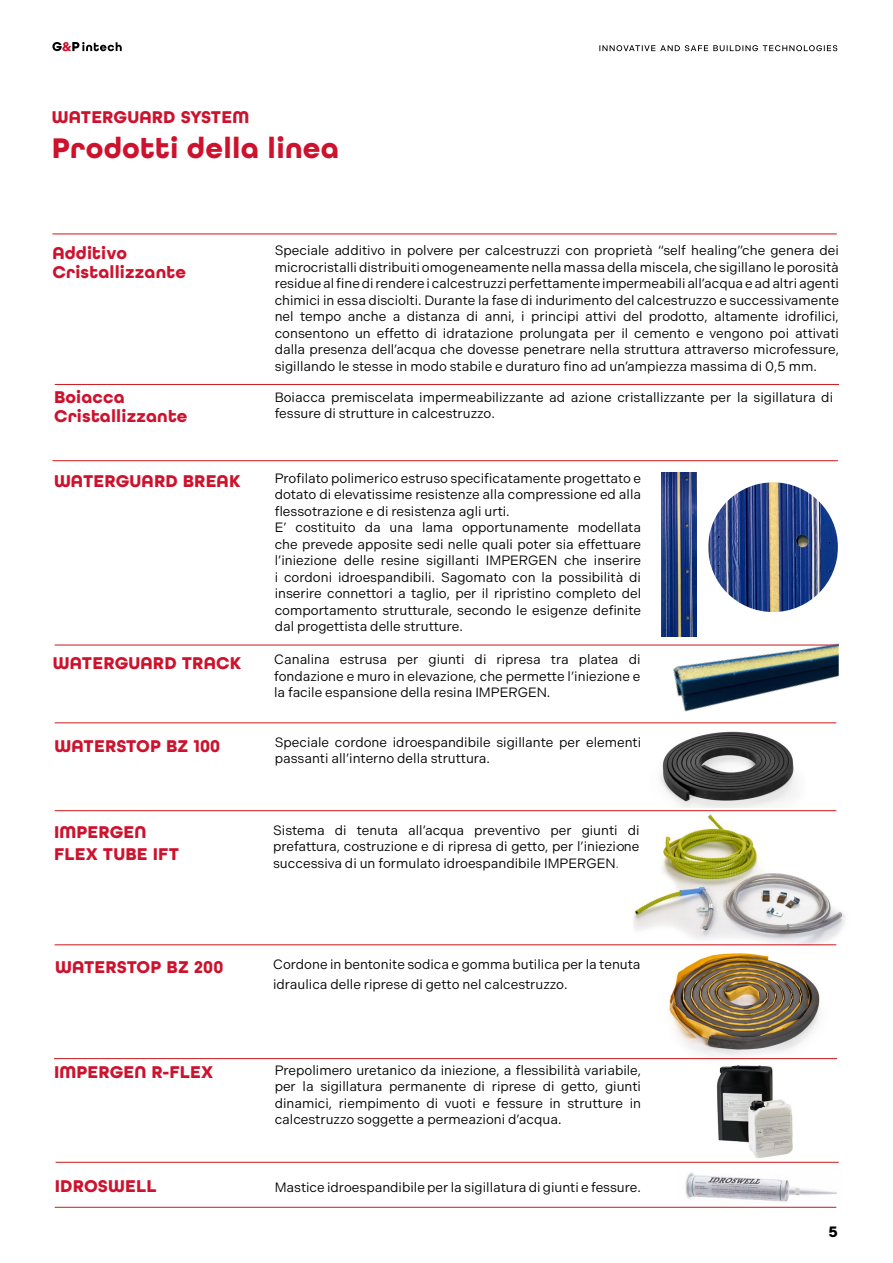
<style>
.page{position:relative;width:893px;height:1263px;background:#fff}
.page>*{position:absolute;margin:0;border:0;box-sizing:border-box;transform-origin:0 0}
.t1{font:700 30px "All Round Gothic";letter-spacing:.01em;color:#cd122d}
.t2{font:700 18px/19.5px "All Round Gothic";letter-spacing:.01em;color:#cd122d}
.t3{font:700 15px "Indivisible";color:#000}
.t4{font:13.5px/16.5px "Indivisible";color:#000;text-align:justify}
</style>
<div class="page">
<svg style="left:52px;top:42px;width:70px;height:9px"></svg>
<svg style="left:599px;top:45px;width:238px;height:6px"></svg>
<hr style="left:52px;top:234px;width:785px;height:1px;background:#cd1719">
<hr style="left:55px;top:1207px;width:781px;height:1px;background:#cd1719">
<hr style="left:55px;top:384px;width:784px;height:1px;background:#cd1719">
<hr style="left:52px;top:460px;width:786px;height:1px;background:#cd1719">
<hr style="left:55px;top:645px;width:784px;height:1px;background:#cd1719">
<hr style="left:55px;top:722px;width:781px;height:1px;background:#cd1719">
<hr style="left:55px;top:810px;width:781px;height:1px;background:#cd1719">
<hr style="left:55px;top:944px;width:781px;height:1px;background:#cd1719">
<hr style="left:54px;top:1058px;width:783px;height:1px;background:#cd1719">
<hr style="left:56px;top:1162px;width:783px;height:1px;background:#cd1719">
<img style="left:655px;top:617px;width:184px;height:107px">
<img style="left:619px;top:810px;width:226px;height:135px">
<img style="left:653px;top:932px;width:183px;height:128px">
<img style="left:660px;top:731px;width:136px;height:77px">
<img style="left:661px;top:473px;width:35px;height:163px">
<img style="left:708px;top:482px;width:130px;height:130px;border-radius:65px">
<img style="left:679px;top:1172px;width:158px;height:36px">
<img style="left:690px;top:1051px;width:112px;height:112px">
<h2 class="t2" style="left:52px;top:108px;width:199px">WATERGUARD SYSTEM</h2>
<h1 class="t1" style="left:52px;top:130px;width:289px">Prodotti della linea</h1>
<h2 class="t2" style="left:52px;top:243px;width:135px">Additivo<br>Cristallizzante</h2>
<p class="t4" style="left:275px;top:242px;width:566px">Speciale additivo in polvere per calcestruzzi con proprietà “self healing”che genera dei microcristalli distribuiti omogeneamente nella massa della miscela, che sigillano le porosità residue al fine di rendere i calcestruzzi perfettamente impermeabili all’acqua e ad altri agenti chimici in essa disciolti. Durante la fase di indurimento del calcestruzzo e successivamente nel tempo anche a distanza di anni, i principi attivi del prodotto, altamente idrofilici, consentono un effetto di idratazione prolungata per il cemento e vengono poi attivati dalla presenza dell’acqua che dovesse penetrare nella struttura attraverso microfessure, sigillando le stesse in modo stabile e duraturo fino ad un’ampiezza massima di 0,5 mm.</p>
<p class="t4" style="left:275px;top:389px;width:560px">Boiacca premiscelata impermeabilizzante ad azione cristallizzante per la sigillatura di fessure di strutture in calcestruzzo.</p>
<h2 class="t2" style="left:54px;top:387px;width:135px">Boiacca<br>Cristallizzante</h2>
<h2 class="t2" style="left:54px;top:472px;width:188px">WATERGUARD BREAK</h2>
<p class="t4" style="left:275px;top:470px;width:368px;text-align:left">Profilato polimerico estruso specificatamente progettato e dotato di elevatissime resistenze alla compressione ed alla flessotrazione e di resistenza agli urti.<br>E’ costituito da una lama opportunamente modellata che prevede apposite sedi nelle quali poter sia effettuare l’iniezione delle resine sigillanti IMPERGEN che inserire i cordoni idroespandibili. Sagomato con la possibilità di inserire connettori a taglio, per il ripristino completo del comportamento strutturale, secondo le esigenze definite dal progettista delle strutture.</p>
<h2 class="t2" style="left:53px;top:653px;width:190px">WATERGUARD TRACK</h2>
<p class="t4" style="left:274px;top:651px;width:368px">Canalina estrusa per giunti di ripresa tra platea di fondazione e muro in elevazione, che permette l’iniezione e la facile espansione della resina IMPERGEN.</p>
<h2 class="t2" style="left:55px;top:737px;width:167px">WATERSTOP BZ 100</h2>
<p class="t4" style="left:275px;top:734px;width:368px">Speciale cordone idroespandibile sigillante per elementi passanti all’interno della struttura.</p>
<h2 class="t2" style="left:54px;top:821px;width:127px;line-height:21.6px">IMPERGEN<br>FLEX TUBE IFT</h2>
<p class="t4" style="left:273px;top:822px;width:368px">Sistema di tenuta all’acqua preventivo per giunti di prefattura, costruzione e di ripresa di getto, per l’iniezione successiva di un formulato idroespandibile IMPERGEN.</p>
<h2 class="t2" style="left:55px;top:957px;width:170px">WATERSTOP BZ 200</h2>
<p class="t4" style="left:273px;top:955px;width:369px;line-height:19.5px">Cordone in bentonite sodica e gomma butilica per la tenuta idraulica delle riprese di getto nel calcestruzzo.</p>
<h2 class="t2" style="left:54px;top:1062px;width:161px">IMPERGEN R-FLEX</h2>
<p class="t4" style="left:275px;top:1062px;width:368px">Prepolimero uretanico da iniezione, a flessibilità variabile, per la sigillatura permanente di riprese di getto, giunti dinamici, riempimento di vuoti e fessure in strutture in calcestruzzo soggette a permeazioni d’acqua.</p>
<h2 class="t2" style="left:55px;top:1176px;width:103px">IDROSWELL</h2>
<p class="t4" style="left:275px;top:1179px;width:368px">Mastice idroespandibile per la sigillatura di giunti e fessure.</p>
<p class="t3" style="left:828px;top:1223px;width:11px">5</p>
</div>
